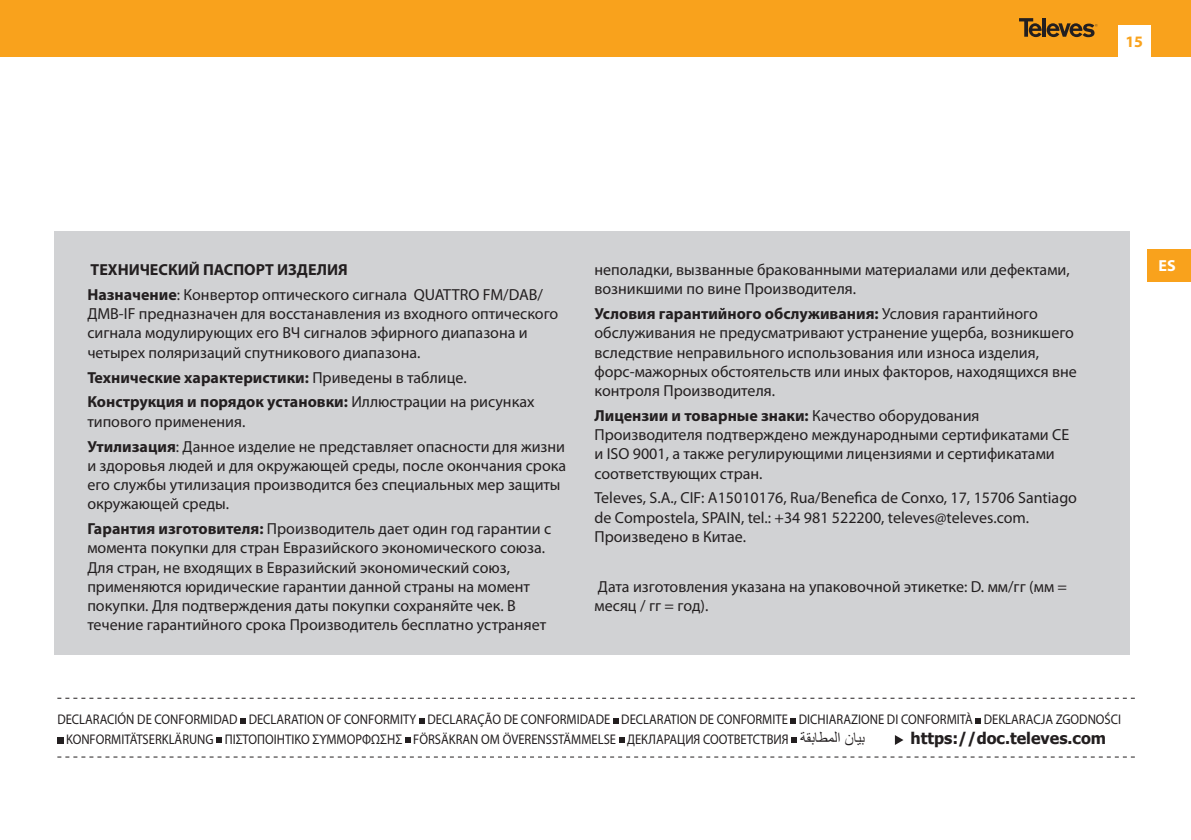
<style>
.page{position:relative;width:1191px;height:840px;background:#fff}
.page>*{position:absolute;margin:0;border:0;box-sizing:border-box;transform-origin:0 0}
.t1{font:16px/19.2px "Myriad Pro";color:#231f20}
.t2{font:700 16px/24.8px "Myriad Pro";color:#231f20}
.t3{font:700 16px "Tahoma";color:#231f20}
.t4{font:16px "Arial";color:#231f20}
.t5{font:700 16px "Myriad Pro";color:#fff}
.t6{font:700 16px "Myriad Pro";color:#f9a21c}
.t7{font:14px/19.2px "Myriad Pro";color:#231f20;scale:.9 1}
.s1{font-weight:700}
.s2{font-weight:400}
</style>
<div class="page">
<div style="left:0;top:0;width:1191px;height:57px;background:#f9a21c"></div>
<div style="left:1147px;top:249px;width:44px;height:32px;background:#f9a21c"></div>
<svg style="left:1019px;top:18px;width:78px;height:19px"></svg>
<div style="left:1118px;top:25px;width:32px;height:33px;background:#fff"></div>
<svg style="left:240px;top:718px;width:6px;height:5px"></svg>
<svg style="left:419px;top:718px;width:6px;height:5px"></svg>
<svg style="left:613px;top:718px;width:5px;height:5px"></svg>
<svg style="left:790px;top:718px;width:6px;height:5px"></svg>
<svg style="left:975px;top:718px;width:6px;height:5px"></svg>
<svg style="left:57px;top:737px;width:6px;height:6px"></svg>
<svg style="left:216px;top:737px;width:6px;height:5px"></svg>
<svg style="left:405px;top:737px;width:5px;height:5px"></svg>
<svg style="left:619px;top:737px;width:5px;height:5px"></svg>
<svg style="left:791px;top:737px;width:6px;height:5px"></svg>
<svg style="left:895px;top:735px;width:8px;height:9px"></svg>
<svg style="left:57px;top:697px;width:1078px;height:1px"></svg>
<svg style="left:57px;top:756px;width:1078px;height:1px"></svg>
<div style="left:54px;top:231px;width:1076px;height:423px;background:#d1d2d4"></div>
<p class="t6" style="left:1125px;top:31px;width:19px">15</p>
<p class="t1" style="left:87px;top:257px;width:457px;line-height:24.8px"><span class="s1">ТЕХНИЧЕСКИЙ ПАСПОРТ ИЗДЕЛИЯ<br>Назначение</span>: Конвертор оптического сигнала QUATTRO FM/DAB/</p>
<p class="t1" style="left:87px;top:304px;width:472px">ДМВ-IF предназначен для восстанавления из входного оптического сигнала модулирующих его ВЧ сигналов эфирного диапазона и четырех поляризаций спутникового диапазона.</p>
<p class="t2" style="left:87px;top:364px;width:449px">Технические характеристики: <span class="s2">Приведены в таблице.<br></span>Конструкция и порядок установки: <span class="s2">Иллюстрации на рисунках</span></p>
<p class="t1" style="left:87px;top:408px;width:479px;line-height:24.8px">типового применения.<br><span class="s1">Утилизация</span>: Данное изделие не представляет опасности для жизни</p>
<p class="t1" style="left:87px;top:455px;width:480px">и здоровья людей и для окружающей среды, после окончания срока его службы утилизация производится без специальных мер защиты окружающей среды.</p>
<p class="t1" style="left:87px;top:518px;width:465px"><span class="s1">Гарантия изготовителя:</span> Производитель дает один год гарантии с момента покупки для стран Евразийского экономического союза.<br>Для стран, не входящих в Евразийский экономический союз, применяются юридические гарантии данной страны на момент покупки. Для подтверждения даты покупки сохраняйте чек. В течение гарантийного срока Производитель бесплатно устраняет</p>
<p class="t1" style="left:594px;top:260px;width:477px">неполадки, вызванные бракованными материалами или дефектами, возникшими по вине Производителя.</p>
<p class="t1" style="left:594px;top:304px;width:484px"><span class="s1">Условия гарантийного обслуживания:</span> Условия гарантийного обслуживания не предусматривают устранение ущерба, возникшего вследствие неправильного использования или износа изделия, форс-мажорных обстоятельств или иных факторов, находящихся вне контроля Производителя.</p>
<p class="t1" style="left:594px;top:405px;width:476px"><span class="s1">Лицензии и товарные знаки:</span> Качество оборудования Производителя подтверждено международными сертификатами CE и ISO 9001, а также регулирующими лицензиями и сертификатами соответствующих стран.</p>
<p class="t1" style="left:594px;top:488px;width:484px">Televes, S.A., CIF: A15010176, Rua/Benefica de Conxo, 17, 15706 Santiago de Compostela, SPAIN, tel.: +34 981 522200, televes@televes.com.<br>Произведено в Китае.</p>
<p class="t1" style="left:594px;top:576px;width:474px">Дата изготовления указана на упаковочной этикетке: D. мм/гг (мм = месяц / гг = год).</p>
<p class="t7" style="left:66px;top:709px;width:1173px;text-indent:-9px">DECLARACIÓN DE CONFORMIDAD DECLARATION OF CONFORMITY DECLARAÇÃO DE CONFORMIDADE DECLARATION DE CONFORMITE DICHIARAZIONE DI CONFORMITÀ DEKLARACJA ZGODNOŚCI<br>KONFORMITÄTSERKLÄRUNG ΠΙΣΤΟΠΟΙΗΤΙΚΟ ΣΥΜΜΟΡΦΩΣΗΣ FÖRSÄKRAN OM ÖVERENSSTÄMMELSE ДЕКЛАРАЦИЯ СООТВЕТСТВИЯ</p>
<p class="t4" style="left:800px;top:727px;width:66px">ا لمطا بقة بيان</p>
<p class="t3" style="left:910px;top:726px;width:197px">https://doc.televes.com</p>
<p class="t5" style="left:1158px;top:254px;width:19px">ES</p>
</div>
